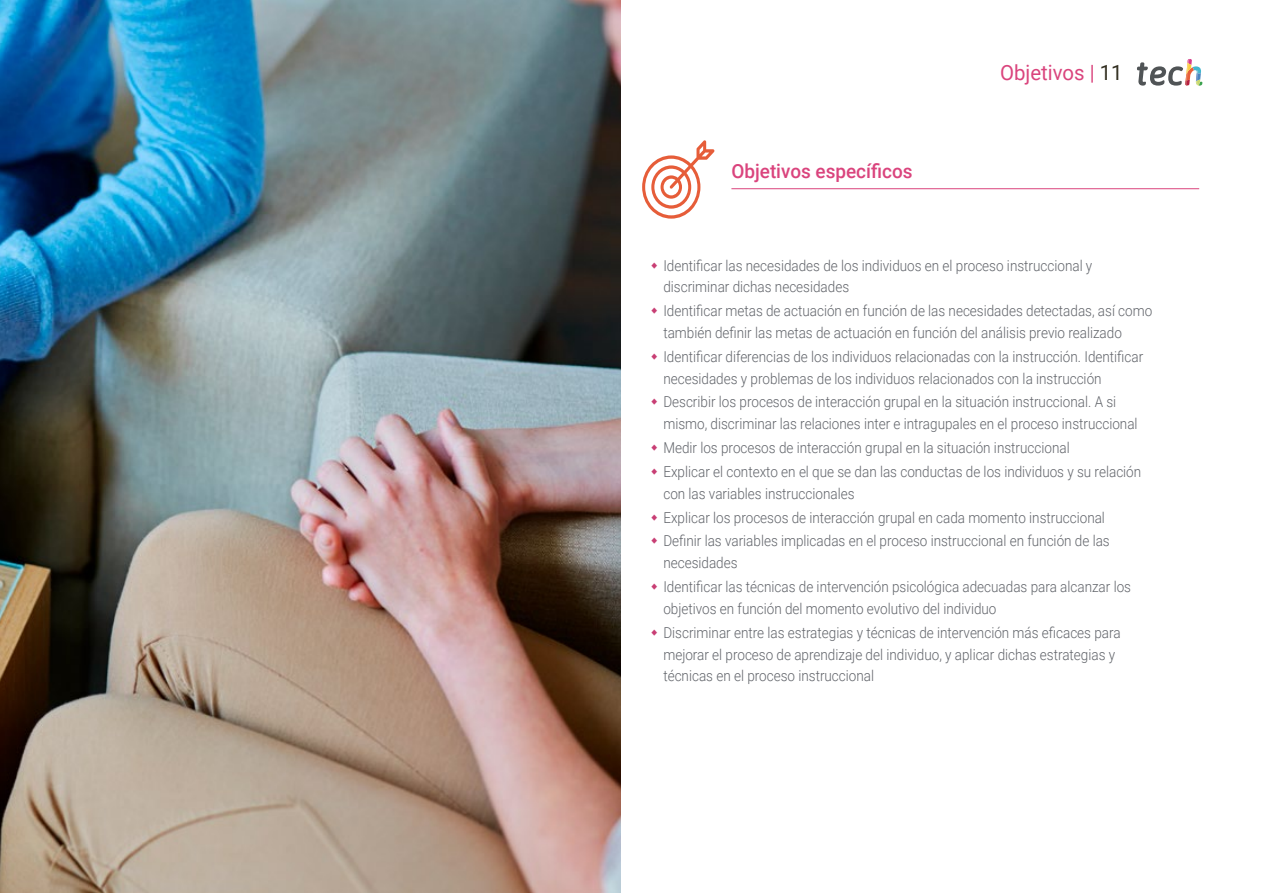
<style>
.page{position:relative;width:1263px;height:893px;background:#fff}
.page>*{position:absolute;margin:0;border:0;box-sizing:border-box;transform-origin:0 0}
.t1{font:21px "Roboto";color:#da447d}
.t2{font:500 19.5px "Roboto";color:#da447d}
.t3{font:300 15px/21.8px "Roboto";color:#61646a;scale:.9 1}
.s1{color:#312e20}
</style>
<div class="page">
<hr style="left:731px;top:188px;width:468px;height:1px;background:#da447d">
<svg style="left:642px;top:140px;width:72px;height:79px"></svg>
<svg style="left:1137px;top:59px;width:65px;height:27px"></svg>
<img style="left:0;top:0;width:621px;height:893px">
<h2 class="t2" style="left:731px;top:157px;width:183px">Objetivos específicos</h2>
<h1 class="t1" style="left:1000px;top:57px;width:124px">Objetivos | <span class="s1">11</span></h1>
<p class="t3" style="left:663px;top:254px;width:478px">Identificar las necesidades de los individuos en el proceso instruccional y discriminar dichas necesidades</p>
<p class="t3" style="left:663px;top:299px;width:545px">Identificar metas de actuación en función de las necesidades detectadas, así como también definir las metas de actuación en función del análisis previo realizado</p>
<p class="t3" style="left:663px;top:345px;width:535px">Identificar diferencias de los individuos relacionadas con la instrucción. Identificar necesidades y problemas de los individuos relacionados con la instrucción</p>
<p class="t3" style="left:663px;top:391px;width:528px">Describir los procesos de interacción grupal en la situación instruccional. A si mismo, discriminar las relaciones inter e intragupales en el proceso instruccional</p>
<p class="t3" style="left:663px;top:435px;width:532px;line-height:23.9px">Medir los procesos de interacción grupal en la situación instruccional<br>Explicar el contexto en el que se dan las conductas de los individuos y su relación</p>
<p class="t3" style="left:663px;top:481px;width:497px;line-height:23.9px">con las variables instruccionales<br>Explicar los procesos de interacción grupal en cada momento instruccional<br>Definir las variables implicadas en el proceso instruccional en función de las</p>
<p class="t3" style="left:663px;top:550px;width:521px;line-height:23.9px">necesidades<br>Identificar las técnicas de intervención psicológica adecuadas para alcanzar los</p>
<p class="t3" style="left:663px;top:596px;width:510px;line-height:23.9px">objetivos en función del momento evolutivo del individuo<br>Discriminar entre las estrategias y técnicas de intervención más eficaces para</p>
<p class="t3" style="left:663px;top:643px;width:503px">mejorar el proceso de aprendizaje del individuo, y aplicar dichas estrategias y técnicas en el proceso instruccional</p>
</div>
